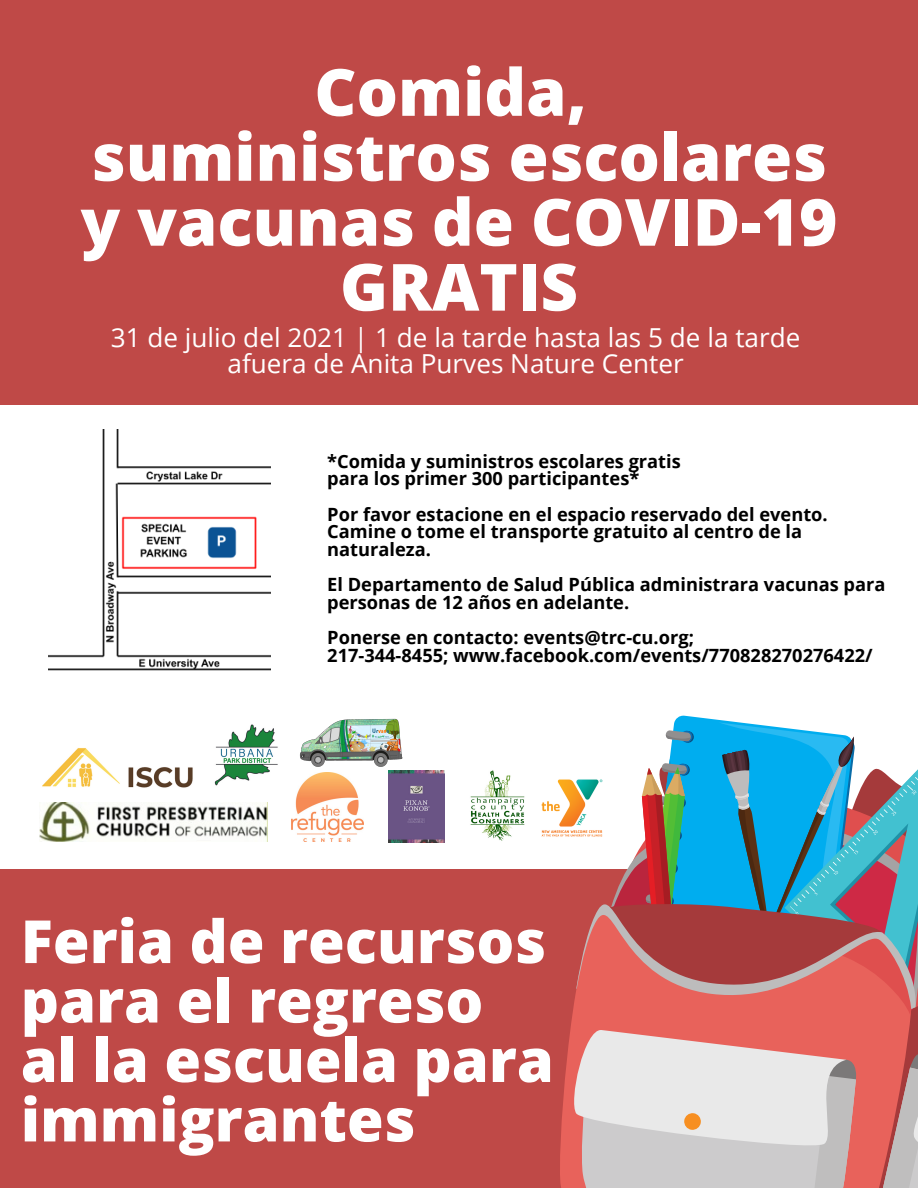
<style>
.page{position:relative;width:918px;height:1188px;background:#fff}
.page>*{position:absolute;margin:0;border:0;box-sizing:border-box;transform-origin:0 0}
.t1{font:800 65.1px/64.9px "Open Sans";color:#fff;text-align:center}
.t2{font:800 59.55px/59.4px "Open Sans";color:#fff}
.t3{font:26.1px "Open Sans";color:#fff}
.t4{font:700 18.3px/17.5px "Open Sans";color:#000}
</style>
<div class="page">
<div style="left:0;top:869px;width:738px;height:319px;background:#bf4947"></div>
<svg style="left:560px;top:993px;width:358px;height:195px;fill:#e8625b"></svg>
<svg style="left:622px;top:715px;width:296px;height:163px"></svg>
<svg style="left:566px;top:1027px;width:292px;height:161px;background:#ddc7c5"></svg>
<svg style="left:881px;top:1053px;width:37px;height:135px;background:#c98e8c"></svg>
<svg style="left:576px;top:878px;width:342px;height:152px;background:#b16266"></svg>
<div style="left:0;top:0;width:918px;height:405px;background:#bf4947"></div>
<img style="left:49px;top:430px;width:221px;height:241px">
<img style="left:39px;top:802px;width:228px;height:39px">
<img style="left:42px;top:748px;width:151px;height:40px">
<img style="left:292px;top:773px;width:72px;height:68px">
<img style="left:214px;top:724px;width:64px;height:62px">
<img style="left:541px;top:779px;width:62px;height:58px">
<img style="left:470px;top:770px;width:55px;height:71px">
<img style="left:388px;top:770px;width:56px;height:72px">
<img style="left:300px;top:718px;width:103px;height:49px">
<p class="t1" style="left:314px;top:58px;width:274px">Comida,</p>
<p class="t1" style="left:81px;top:123px;width:758px">suministros escolares y vacunas de COVID-19<br>GRATIS</p>
<p class="t3" style="left:111px;top:320px;width:691px">31 de julio del 2021 | 1 de la tarde hasta las 5 de la tarde</p>
<p class="t3" style="left:228px;top:345px;width:458px">afuera de Anita Purves Nature Center</p>
<p class="t4" style="left:327px;top:452px;width:355px">*Comida y suministros escolares gratis</p>
<p class="t4" style="left:327px;top:470px;width:314px">para los primer 300 participantes*</p>
<p class="t4" style="left:327px;top:505px;width:502px">Por favor estacione en el espacio reservado del evento.<br>Camine o tome el transporte gratuito al centro de la naturaleza.</p>
<p class="t4" style="left:327px;top:575px;width:560px">El Departamento de Salud Pública administrara vacunas para personas de 12 años en adelante.</p>
<p class="t4" style="left:327px;top:628px;width:368px">Ponerse en contacto: events@trc-cu.org;</p>
<p class="t4" style="left:327px;top:646px;width:547px">217-344-8455; www.facebook.com/events/770828270276422/</p>
<p class="t2" style="left:21px;top:910px;width:527px">Feria de recursos</p>
<p class="t2" style="left:21px;top:970px;width:464px">para el regreso</p>
<p class="t2" style="left:21px;top:1029px;width:535px">al la escuela para immigrantes</p>
</div>
